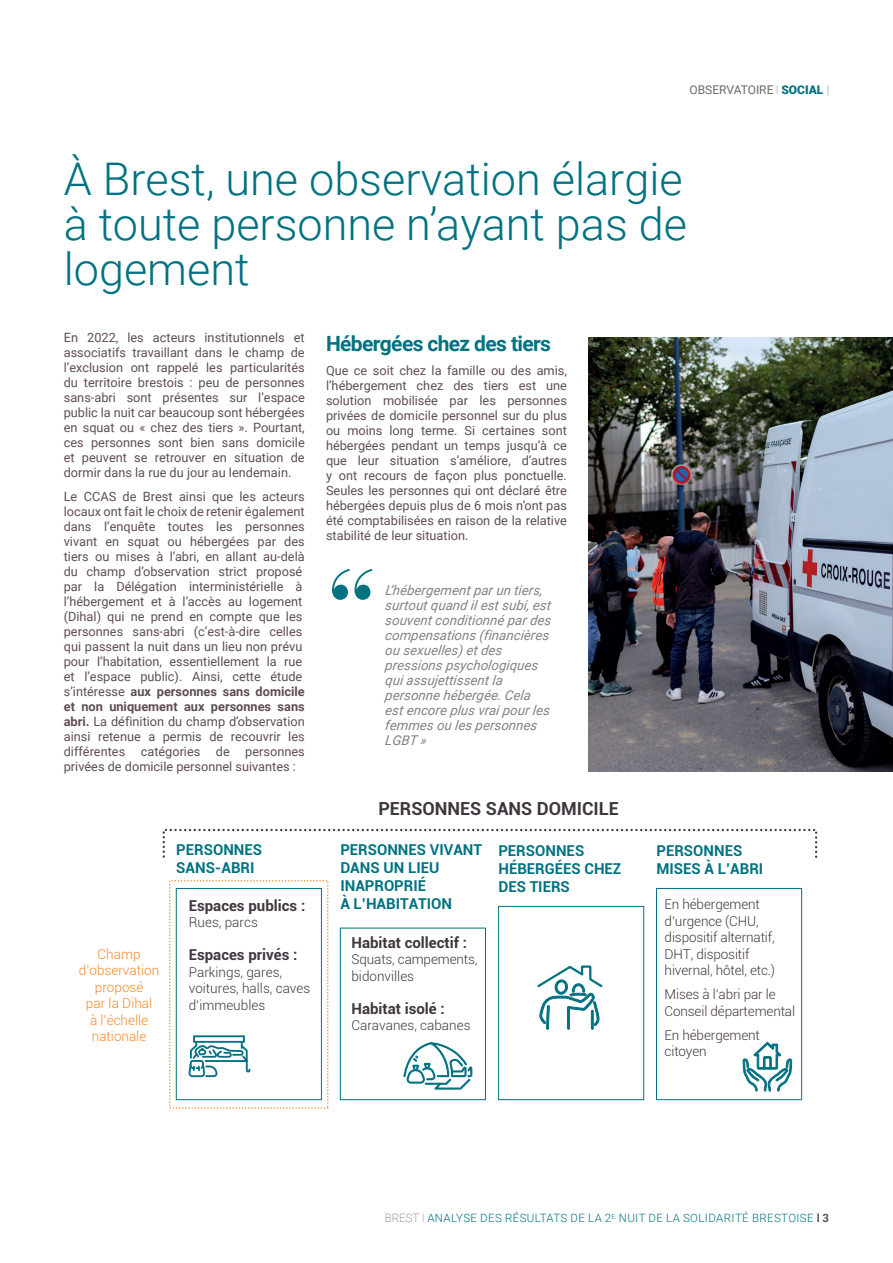
<style>
.page{position:relative;width:893px;height:1263px;background:#fff}
.page>*{position:absolute;margin:0;border:0;box-sizing:border-box;transform-origin:0 0}
.t1{font:600 120px "Operetta 12";color:#017281}
.t2{font:300 45px/45px "Roboto";color:#017281;text-align:justify}
.t3{font:700 21px "Roboto";letter-spacing:-.03em;color:#017281}
.t4{font:700 18px "Roboto";color:#3f363e}
.t5{font:700 15px/18px "Roboto";color:#017281}
.t6{font:700 15px "Roboto";color:#3f363e}
.t7{font:300 13.5px/16.5px "Roboto";letter-spacing:-.01em;color:#3f363e}
.t8{font:italic 13.5px/15px "Roboto";color:#808285}
.t9{font:300 13.5px/16.5px "Roboto";color:#f68926;text-align:center}
.t10{font:12.75px/15px "Roboto";color:#5f4d56;text-align:justify}
.t11{font:12px "Roboto";color:#69696c}
.t12{font:300 11.55px "Roboto";letter-spacing:.035em;color:#017281}
.s1{font-weight:100;font-size:11.55px;color:#57585a}
.s2{font-weight:900;color:#017281}
.s3{font-weight:100;color:#3e3e3f}
.s4{font-weight:700}
.s5{font-weight:100;color:#57585a}
.s6{font-weight:700;color:#57585a}
</style>
<div class="page">
<div style="left:176px;top:888px;width:146px;height:212px;border:1px solid #017281"></div>
<div style="left:340px;top:928px;width:146px;height:172px;border:1px solid #017281"></div>
<div style="left:498px;top:906px;width:146px;height:194px;border:1px solid #017281"></div>
<div style="left:656px;top:888px;width:146px;height:212px;border:1px solid #017281"></div>
<svg style="left:403px;top:1042px;width:69px;height:47px"></svg>
<svg style="left:188px;top:1035px;width:63px;height:42px"></svg>
<svg style="left:537px;top:965px;width:66px;height:65px"></svg>
<svg style="left:743px;top:1042px;width:49px;height:49px"></svg>
<img style="left:588px;top:337px;width:305px;height:435px">
<p class="t11" style="left:689px;top:81px;width:141px">OBSERVATOIRE <span class="s1">l</span> <span class="s2">SOCIAL</span> <span class="s3">|</span></p>
<h2 class="t2" style="left:64px;top:155px;width:625px">À Brest, une observation élargie à toute personne n’ayant pas de logement</h2>
<p class="t10" style="left:64px;top:330px;width:242px">En 2022, les acteurs institutionnels et associatifs travaillant dans le champ de l’exclusion ont rappelé les particularités du territoire brestois : peu de personnes sans-abri sont présentes sur l’espace public la nuit car beaucoup sont hébergées en squat ou « chez des tiers ». Pourtant, ces personnes sont bien sans domicile et peuvent se retrouver en situation de dormir dans la rue du jour au lendemain.</p>
<p class="t10" style="left:64px;top:488px;width:242px;text-align:left">Le CCAS de Brest ainsi que les acteurs locaux ont fait le choix de retenir également dans l’enquête toutes les personnes vivant en squat ou hébergées par des tiers ou mises à l’abri, en allant au-delà du champ d’observation strict proposé par la Délégation interministérielle à l’hébergement et à l’accès au logement (Dihal) qui ne prend en compte que les personnes sans-abri (c’est-à-dire celles qui passent la nuit dans un lieu non prévu pour l’habitation, essentiellement la rue et l’espace public). Ainsi, cette étude s’intéresse <span class="s4">aux personnes sans domicile et non uniquement aux personnes sans abri.</span> La définition du champ d’observation ainsi retenue a permis de recouvrir les différentes catégories de personnes privées de domicile personnel suivantes :</p>
<h3 class="t3" style="left:326px;top:329px;width:226px">Hébergées chez des tiers</h3>
<p class="t10" style="left:326px;top:362px;width:242px">Que ce soit chez la famille ou des amis, l’hébergement chez des tiers est une solution mobilisée par les personnes privées de domicile personnel sur du plus ou moins long terme. Si certaines sont hébergées pendant un temps jusqu’à ce que leur situation s’améliore, d’autres y ont recours de façon plus ponctuelle.<br>Seules les personnes qui ont déclaré être hébergées depuis plus de 6 mois n’ont pas été comptabilisées en raison de la relative stabilité de leur situation.</p>
<h1 class="t1" style="left:324px;top:546px;width:55px">“</h1>
<p class="t8" style="left:385px;top:582px;width:170px">L’hébergement par un tiers, surtout quand il est subi, est souvent conditionné par des compensations (financières ou sexuelles) et des pressions psychologiques qui assujettissent la personne hébergée. Cela est encore plus vrai pour les femmes ou les personnes<br>LGBT »</p>
<h3 class="t4" style="left:378px;top:796px;width:242px">PERSONNES SANS DOMICILE</h3>
<p class="t9" style="left:79px;top:945px;width:82px">Champ d’observation proposé<br>par la Dihal<br>à l’échelle nationale</p>
<p class="t5" style="left:176px;top:840px;width:87px">PERSONNES<br>SANS-ABRI</p>
<p class="t5" style="left:498px;top:841px;width:125px">PERSONNES<br>HÉBERGÉES CHEZ<br>DES TIERS</p>
<p class="t5" style="left:656px;top:841px;width:108px">PERSONNES<br>MISES À L’ABRI</p>
<p class="t5" style="left:340px;top:840px;width:143px">PERSONNES VIVANT<br>DANS UN LIEU<br>INAPROPRIÉ</p>
<p class="t6" style="left:189px;top:895px;width:118px">Espaces publics :</p>
<p class="t5" style="left:340px;top:894px;width:113px">À L’HABITATION</p>
<p class="t7" style="left:189px;top:914px;width:71px">Rues, parcs</p>
<p class="t6" style="left:189px;top:944px;width:110px">Espaces privés :</p>
<p class="t7" style="left:189px;top:963px;width:123px">Parkings, gares, voitures, halls, caves d’immeubles</p>
<p class="t6" style="left:351px;top:932px;width:117px">Habitat collectif :</p>
<p class="t7" style="left:351px;top:951px;width:127px">Squats, campements, bidonvilles</p>
<p class="t6" style="left:351px;top:998px;width:95px">Habitat isolé :</p>
<p class="t7" style="left:351px;top:1017px;width:121px">Caravanes, cabanes</p>
<p class="t7" style="left:665px;top:896px;width:112px">En hébergement d’urgence (CHU, dispositif alternatif,<br>DHT, dispositif hivernal, hôtel, etc.)</p>
<p class="t7" style="left:665px;top:986px;width:132px">Mises à l’abri par le<br>Conseil départemental</p>
<p class="t7" style="left:665px;top:1026px;width:97px">En hébergement citoyen</p>
<p class="t12" style="left:385px;top:1210px;width:446px"><span class="s3">BREST</span> <span class="s5">l</span> ANALYSE DES RÉSULTATS DE LA 2<sup>E</sup> NUIT DE LA SOLIDARITÉ BRESTOISE <span class="s6">l 3</span></p>
</div>
